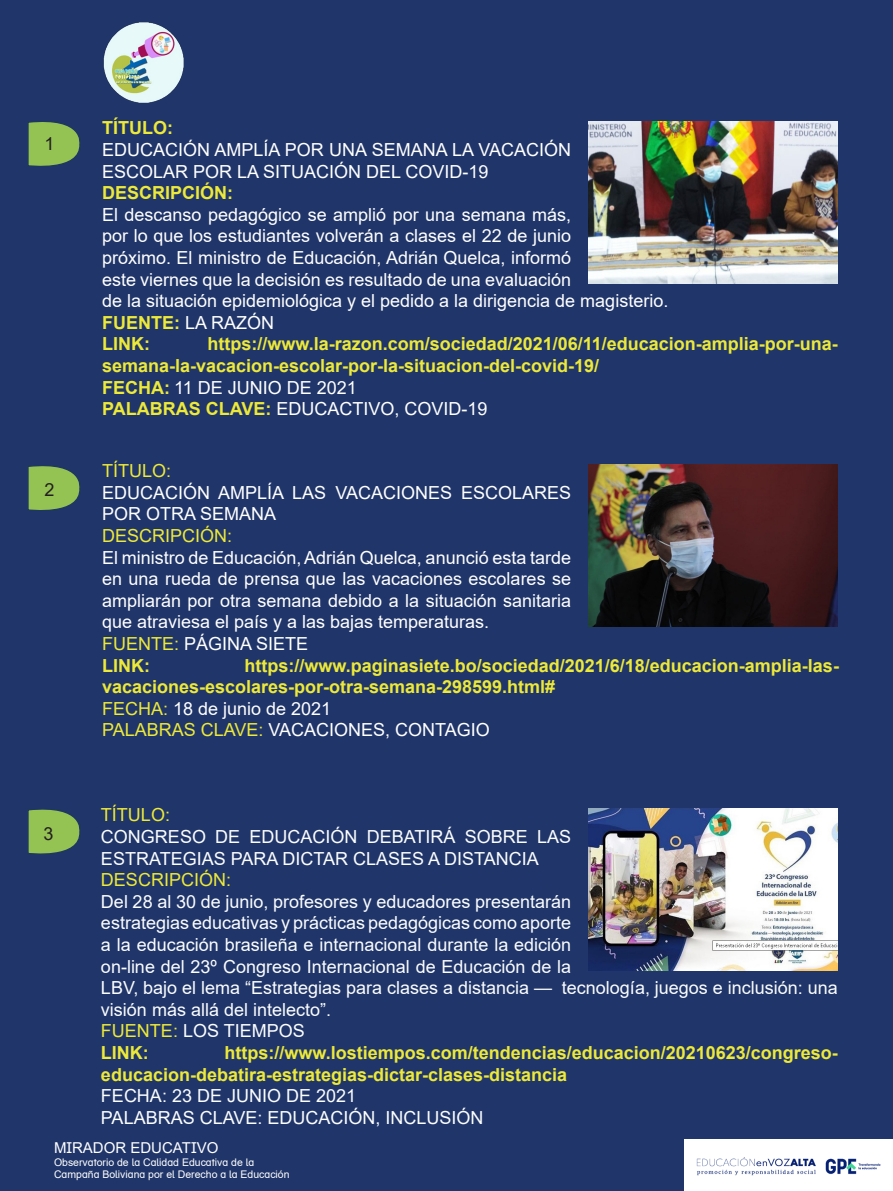
<style>
.page{position:relative;width:893px;height:1191px;background:#203569}
.page>*{position:absolute;margin:0;border:0;box-sizing:border-box;transform-origin:0 0}
.t1{font:18px/21.6px "Arial";color:#fff}
.t2{font:18px/21.6px "Arial";color:#fbfdfe}
.t3{font:700 18px/21.6px "Arial";color:#ede938}
.t4{font:18px "Arial";color:#ede938}
.t5{font:18px "Arial";color:#231f20}
.t6{font:15px "Arial";color:#fff}
.t7{font:10.5px "Arial";color:#fff}
.s1{font-weight:400;color:#fff}
.s2{font-weight:700;color:#ede938}
.s3{color:#ede938}
</style>
<div class="page">
<img style="left:103px;top:22px;width:81px;height:81px">
<svg style="left:28px;top:122px;width:52px;height:44px;background:#81ad55"></svg>
<svg style="left:28px;top:466px;width:52px;height:44px;background:#81ad55"></svg>
<svg style="left:28px;top:809px;width:52px;height:45px;background:#7faa56"></svg>
<img style="left:588px;top:122px;width:250px;height:161px">
<img style="left:588px;top:465px;width:250px;height:161px">
<img style="left:588px;top:809px;width:250px;height:162px">
<img style="left:685px;top:1139px;width:208px;height:52px">
<p class="t5" style="left:44px;top:132px;width:12px">1</p>
<p class="t5" style="left:44px;top:477px;width:12px">2</p>
<p class="t3" style="left:102px;top:117px;width:72px">TÍTULO:</p>
<p class="t1" style="left:102px;top:139px;width:471px">EDUCACIÓN AMPLÍA POR UNA SEMANA LA VACACIÓN<br>ESCOLAR POR LA SITUACIÓN DEL COVID-19</p>
<p class="t3" style="left:102px;top:182px;width:133px">DESCRIPCIÓN:</p>
<p class="t1" style="left:102px;top:203px;width:568px">El descanso pedagógico se amplió por una semana más,<br>por lo que los estudiantes volverán a clases el 22 de junio<br>próximo. El ministro de Educación, Adrián Quelca, informó<br>este viernes que la decisión es resultado de una evaluación<br>de la situación epidemiológica y el pedido a la dirigencia de magisterio.</p>
<p class="t3" style="left:102px;top:312px;width:174px">FUENTE: <span class="s1">LA RAZÓN</span></p>
<p class="t3" style="left:102px;top:333px;width:49px">LINK:</p>
<p class="t3" style="left:102px;top:333px;width:737px;text-indent:105px">https://www.la-razon.com/sociedad/2021/06/11/educacion-amplia-por-una&shy;semana-la-vacacion-escolar-por-la-situacion-del-covid-19/</p>
<p class="t1" style="left:102px;top:376px;width:256px"><span class="s2">FECHA:</span> 11 DE JUNIO DE 2021</p>
<p class="t1" style="left:102px;top:398px;width:387px"><span class="s2">PALABRAS CLAVE:</span> EDUCACTIVO, COVID-19</p>
<p class="t4" style="left:102px;top:458px;width:71px">TÍTULO:</p>
<p class="t1" style="left:102px;top:481px;width:471px">EDUCACIÓN AMPLÍA LAS VACACIONES ESCOLARES<br>POR OTRA SEMANA</p>
<p class="t4" style="left:102px;top:523px;width:132px">DESCRIPCIÓN:</p>
<p class="t1" style="left:102px;top:546px;width:471px;text-align:justify">El ministro de Educación, Adrián Quelca, anunció esta tarde en una rueda de prensa que las vacaciones escolares se ampliarán por otra semana debido a la situación sanitaria que atraviesa el país y a las bajas temperaturas.</p>
<p class="t1" style="left:102px;top:632px;width:208px"><span class="s3">FUENTE:</span> PÁGINA SIETE</p>
<p class="t3" style="left:102px;top:654px;width:49px">LINK:</p>
<p class="t3" style="left:102px;top:654px;width:738px;text-indent:142px">https://www.paginasiete.bo/sociedad/2021/6/18/educacion-amplia-las&shy;vacaciones-escolares-por-otra-semana-298599.html#</p>
<p class="t1" style="left:102px;top:697px;width:231px"><span class="s3">FECHA:</span> 18 de junio de 2021</p>
<p class="t1" style="left:102px;top:719px;width:389px"><span class="s3">PALABRAS CLAVE:</span> VACACIONES, CONTAGIO</p>
<p class="t4" style="left:101px;top:802px;width:71px">TÍTULO:</p>
<p class="t2" style="left:101px;top:825px;width:472px">CONGRESO DE EDUCACIÓN DEBATIRÁ SOBRE LAS<br>ESTRATEGIAS PARA DICTAR CLASES A DISTANCIA</p>
<p class="t4" style="left:101px;top:867px;width:132px">DESCRIPCIÓN:</p>
<p class="t2" style="left:101px;top:890px;width:738px">Del 28 al 30 de junio, profesores y educadores presentarán<br>estrategias educativas y prácticas pedagógicas como aporte<br>a la educación brasileña e internacional durante la edición<br>on-line del 23º Congreso Internacional de Educación de la<br>LBV, bajo el lema “Estrategias para clases a distancia — tecnología, juegos e inclusión: una visión más allá del intelecto”.</p>
<p class="t2" style="left:101px;top:1020px;width:205px"><span class="s3">FUENTE:</span> LOS TIEMPOS</p>
<p class="t3" style="left:101px;top:1042px;width:49px">LINK:</p>
<p class="t5" style="left:43px;top:821px;width:12px">3</p>
<p class="t3" style="left:101px;top:1042px;width:738px;text-indent:123px">https://www.lostiempos.com/tendencias/educacion/20210623/congreso&shy;educacion-debatira-estrategias-dictar-clases-distancia</p>
<p class="t2" style="left:101px;top:1085px;width:257px">FECHA: 23 DE JUNIO DE 2021</p>
<p class="t2" style="left:101px;top:1106px;width:384px">PALABRAS CLAVE: EDUCACIÓN, INCLUSIÓN</p>
<p class="t6" style="left:54px;top:1137px;width:166px">MIRADOR EDUCATIVO</p>
<p class="t7" style="left:54px;top:1154px;width:202px">Observatorio de la Calidad Educativa de la</p>
<p class="t7" style="left:54px;top:1167px;width:237px">Campaña Boliviana por el Derecho a la Educación</p>
</div>
